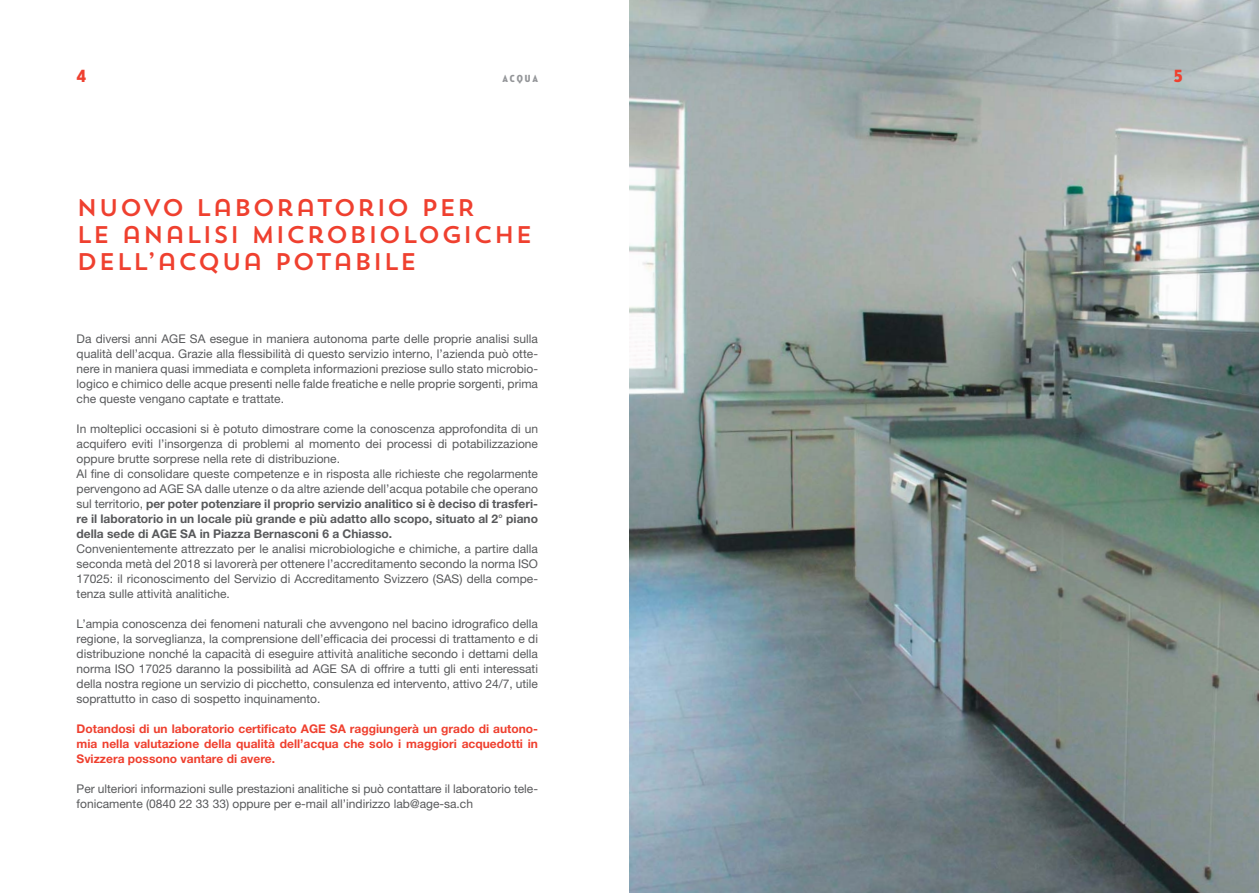
<style>
.page{position:relative;width:1259px;height:893px;background:#fff}
.page>*{position:absolute;margin:0;border:0;box-sizing:border-box;transform-origin:0 0}
.t1{font:24px/27px "Trend Sans One";letter-spacing:.025em;color:#ef402f}
.t2{font:18px "Neutraface Condensed Titling";color:#ef402f}
.t3{font:12px/15px "Helvetica Neue LT Std";color:#58595b;text-align:justify}
.t4{font:700 12px/15px "Helvetica Neue LT Std";color:#ef402f;text-align:justify}
.t5{font:10.5px "Neutraface Condensed Titling";letter-spacing:.17em;color:#939598}
.s1{font-weight:700}
</style>
<div class="page">
<img style="left:629px;top:0;width:630px;height:893px">
<h2 class="t2" style="left:77px;top:69px;width:11px">4</h2>
<p class="t5" style="left:502px;top:74px;width:37px">ACQUA</p>
<h2 class="t2" style="left:1174px;top:69px;width:10px">5</h2>
<h1 class="t1" style="left:77px;top:194px;width:458px">NUOVO LABORATORIO PER<br>LE ANALISI MICROBIOLOGICHE<br>DELL’ACQUA POTABILE</h1>
<p class="t3" style="left:77px;top:333px;width:463px">Da diversi anni AGE SA esegue in maniera autonoma parte delle proprie analisi sulla qualità dell’acqua. Grazie alla flessibilità di questo servizio interno, l’azienda può otte&shy;nere in maniera quasi immediata e completa informazioni preziose sullo stato microbio&shy;logico e chimico delle acque presenti nelle falde freatiche e nelle proprie sorgenti, prima che queste vengano captate e trattate.</p>
<p class="t3" style="left:77px;top:423px;width:463px;text-align:left">In molteplici occasioni si è potuto dimostrare come la conoscenza approfondita di un acquifero eviti l’insorgenza di problemi al momento dei processi di potabilizzazione oppure brutte sorprese nella rete di distribuzione.<br>Al fine di consolidare queste competenze e in risposta alle richieste che regolarmente pervengono ad AGE SA dalle utenze o da altre aziende dell’acqua potabile che operano sul territorio, <span class="s1">per poter potenziare il proprio servizio analitico si è deciso di trasferi&shy;re il laboratorio in un locale più grande e più adatto allo scopo, situato al 2° piano della sede di AGE SA in Piazza Bernasconi 6 a Chiasso.</span></p>
<p class="t3" style="left:77px;top:543px;width:463px">Convenientemente attrezzato per le analisi microbiologiche e chimiche, a partire dalla seconda metà del 2018 si lavorerà per ottenere l’accreditamento secondo la norma ISO 17025: il riconoscimento del Servizio di Accreditamento Svizzero (SAS) della compe&shy;tenza sulle attività analitiche.</p>
<p class="t3" style="left:77px;top:618px;width:463px">L’ampia conoscenza dei fenomeni naturali che avvengono nel bacino idrografico della regione, la sorveglianza, la comprensione dell’efficacia dei processi di trattamento e di distribuzione nonché la capacità di eseguire attività analitiche secondo i dettami della norma ISO 17025 daranno la possibilità ad AGE SA di offrire a tutti gli enti interessati della nostra regione un servizio di picchetto, consulenza ed intervento, attivo 24/7, utile soprattutto in caso di sospetto inquinamento.</p>
<p class="t4" style="left:77px;top:723px;width:463px">Dotandosi di un laboratorio certificato AGE SA raggiungerà un grado di autono&shy;mia nella valutazione della qualità dell’acqua che solo i maggiori acquedotti in Svizzera possono vantare di avere.</p>
<p class="t3" style="left:77px;top:783px;width:463px">Per ulteriori informazioni sulle prestazioni analitiche si può contattare il laboratorio tele&shy;fonicamente (0840 22 33 33) oppure per e-mail all’indirizzo lab@age-sa.ch</p>
</div>
